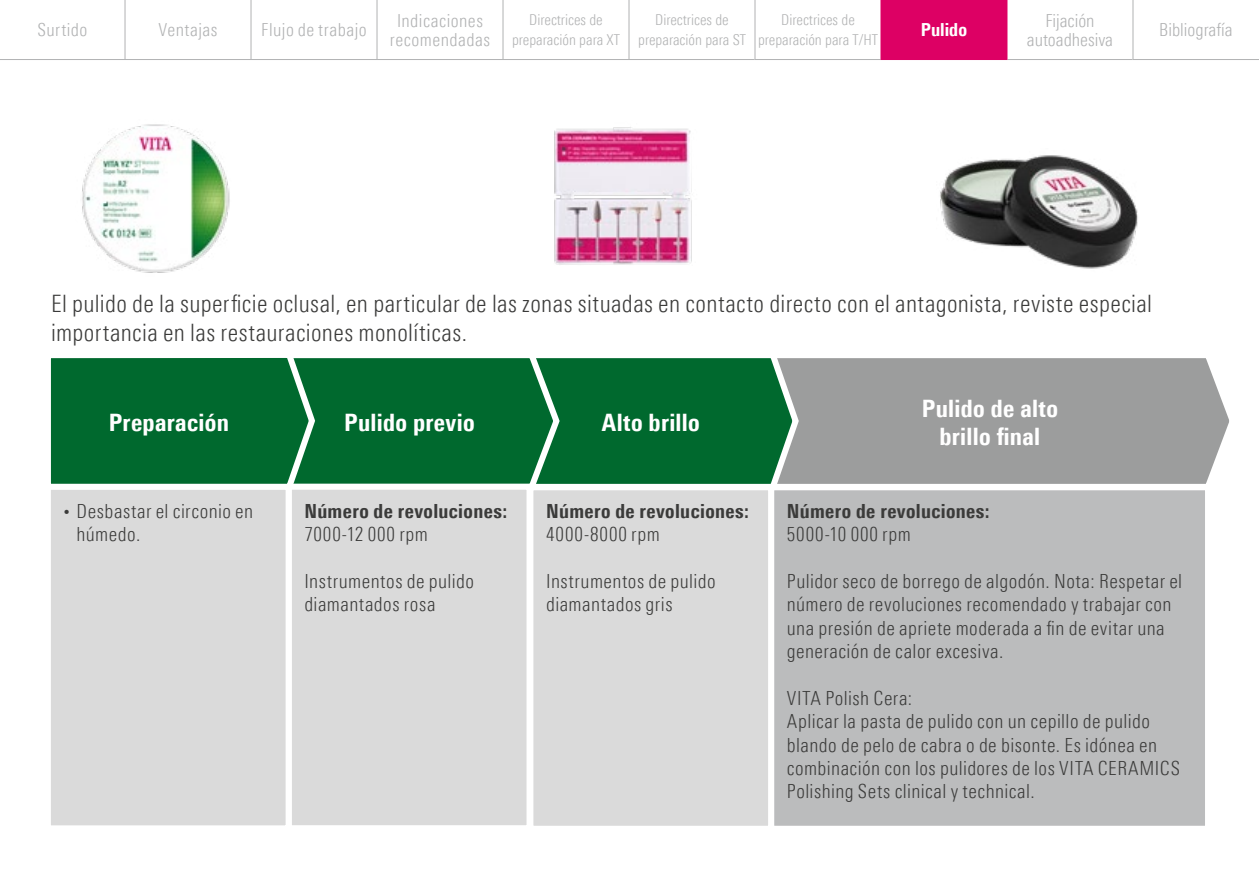
<style>
.page{position:relative;width:1259px;height:893px;background:#fff}
.page>*{position:absolute;margin:0;border:0;box-sizing:border-box;transform-origin:0 0}
.t1{font:300 condensed 24px/28.8px "Univers Next Pro";letter-spacing:.015em;color:#3b3b3a}
.t2{font:800 condensed 24px/28.8px "Univers Next Pro";letter-spacing:.015em;color:#fff;text-align:center}
.t3{font:300 condensed 19.5px/23.4px "Univers Next Pro";letter-spacing:.02em;color:#3b3b3a}
.t4{font:800 condensed 19.5px "Univers Next Pro";letter-spacing:.02em;color:#3b3b3a}
.t5{font:300 condensed 19.5px "Univers Next Pro";letter-spacing:.045em;color:#3b3b3a}
.t6{font:300 condensed 19.5px "Univers Next Pro";letter-spacing:.04em;color:#3b3b3a}
.t7{font:300 condensed 19.5px "Univers Next Pro";letter-spacing:.05em;color:#3b3b3a}
.t8{font:300 condensed 18px/19.5px "Univers Next Pro";letter-spacing:.02em;color:#b1b2b3;text-align:center}
.t9{font:300 condensed 18px/19.5px "Univers Next Pro";color:#b1b2b3;text-align:center}
.t10{font:800 condensed 18px "Univers Next Pro";color:#fff}
.t11{font:300 condensed 15px/19.5px "Univers Next Pro";color:#b1b2b3;text-align:center}
.s1{font-size:11.7px}
</style>
<div class="page">
<img style="left:554px;top:127px;width:138px;height:138px">
<img style="left:940px;top:155px;width:198px;height:114px">
<div style="left:802px;top:358px;width:427px;height:126px;background:#9c9d9d"></div>
<div style="left:768px;top:484px;width:443px;height:348px;background:#bbbcbd;border:6px solid #fff"></div>
<svg style="left:563px;top:358px;width:239px;height:135px;background:#12713b"></svg>
<div style="left:527px;top:484px;width:247px;height:348px;background:#dadada;border:6px solid #fff"></div>
<div style="left:286px;top:484px;width:246px;height:347px;background:#dadada;border:6px solid #fff"></div>
<svg style="left:50px;top:358px;width:513px;height:135px;background:#0f723a"></svg>
<div style="left:45px;top:484px;width:247px;height:347px;background:#dadada;border:6px solid #fff"></div>
<img style="left:82px;top:124px;width:148px;height:149px">
<div style="left:881px;top:0;width:126px;height:60px;background:#dd0064"></div>
<hr style="left:250px;top:0;width:1px;height:59px;background:#b1b2b3">
<hr style="left:376px;top:0;width:1px;height:59px;background:#b1b2b3">
<hr style="left:502px;top:0;width:1px;height:59px;background:#b1b2b3">
<hr style="left:628px;top:0;width:1px;height:59px;background:#b1b2b3">
<hr style="left:125px;top:59px;width:126px;height:1px;background:#b1b2b3">
<hr style="left:251px;top:59px;width:126px;height:1px;background:#b1b2b3">
<hr style="left:377px;top:59px;width:126px;height:1px;background:#b1b2b3">
<hr style="left:503px;top:59px;width:126px;height:1px;background:#b1b2b3">
<hr style="left:629px;top:59px;width:125px;height:1px;background:#b1b2b3">
<hr style="left:1007px;top:59px;width:125px;height:1px;background:#b1b2b3">
<hr style="left:124px;top:0;width:1px;height:59px;background:#b1b2b3">
<hr style="left:0;top:59px;width:125px;height:1px;background:#b1b2b3">
<hr style="left:1132px;top:0;width:1px;height:59px;background:#b1b2b3">
<hr style="left:1132px;top:59px;width:127px;height:1px;background:#b1b2b3">
<hr style="left:754px;top:0;width:1px;height:59px;background:#b1b2b3">
<hr style="left:754px;top:59px;width:126px;height:1px;background:#b1b2b3">
<hr style="left:880px;top:0;width:1px;height:59px;background:#dd0064">
<hr style="left:880px;top:59px;width:127px;height:1px;background:#dd0064">
<p class="t8" style="left:37px;top:20px;width:52px">Surtido</p>
<p class="t8" style="left:158px;top:20px;width:61px">Ventajas</p>
<p class="t8" style="left:261px;top:20px;width:107px">Flujo de trabajo</p>
<p class="t8" style="left:390px;top:10px;width:102px">Indicaciones recomendadas</p>
<p class="t11" style="left:512px;top:10px;width:109px">Directrices de preparación para XT</p>
<p class="t11" style="left:638px;top:10px;width:109px">Directrices de preparación para ST</p>
<p class="t11" style="left:758px;top:10px;width:121px">Directrices de preparación para T/HT</p>
<p class="t10" style="left:921px;top:19px;width:48px">Pulido</p>
<p class="t9" style="left:1026px;top:10px;width:88px">Fijación autoadhesiva</p>
<p class="t9" style="left:1159px;top:20px;width:75px">Bibliografía</p>
<p class="t1" style="left:51px;top:289px;width:1102px">El pulido de la superficie oclusal, en particular de las zonas situadas en contacto directo con el antagonista, reviste especial importancia en las restauraciones monolíticas.</p>
<p class="t2" style="left:109px;top:408px;width:122px">Preparación</p>
<p class="t3" style="left:77px;top:499px;width:178px;text-indent:-13px"><span class="s1">•</span> Desbastar el circonio en húmedo.</p>
<p class="t2" style="left:344px;top:408px;width:132px">Pulido previo</p>
<p class="t4" style="left:304px;top:499px;width:204px">Número de revoluciones:</p>
<p class="t6" style="left:304px;top:523px;width:125px">7000-12 000 rpm</p>
<p class="t3" style="left:304px;top:569px;width:171px">Instrumentos de pulido diamantados rosa</p>
<p class="t2" style="left:602px;top:408px;width:100px">Alto brillo</p>
<p class="t4" style="left:546px;top:499px;width:204px">Número de revoluciones:</p>
<p class="t7" style="left:546px;top:523px;width:115px">4000-8000 rpm</p>
<p class="t3" style="left:546px;top:569px;width:171px">Instrumentos de pulido diamantados gris</p>
<p class="t2" style="left:922px;top:393px;width:138px">Pulido de alto brillo final</p>
<p class="t4" style="left:787px;top:499px;width:204px">Número de revoluciones:</p>
<p class="t5" style="left:787px;top:523px;width:125px">5000-10 000 rpm</p>
<p class="t3" style="left:787px;top:569px;width:397px">Pulidor seco de borrego de algodón. Nota: Respetar el número de revoluciones recomendado y trabajar con una presión de apriete moderada a fin de evitar una generación de calor excesiva.</p>
<p class="t3" style="left:787px;top:686px;width:394px">VITA Polish Cera:<br>Aplicar la pasta de pulido con un cepillo de pulido blando de pelo de cabra o de bisonte. Es idónea en combinación con los pulidores de los VITA CERAMICS Polishing Sets clinical y technical.</p>
</div>
